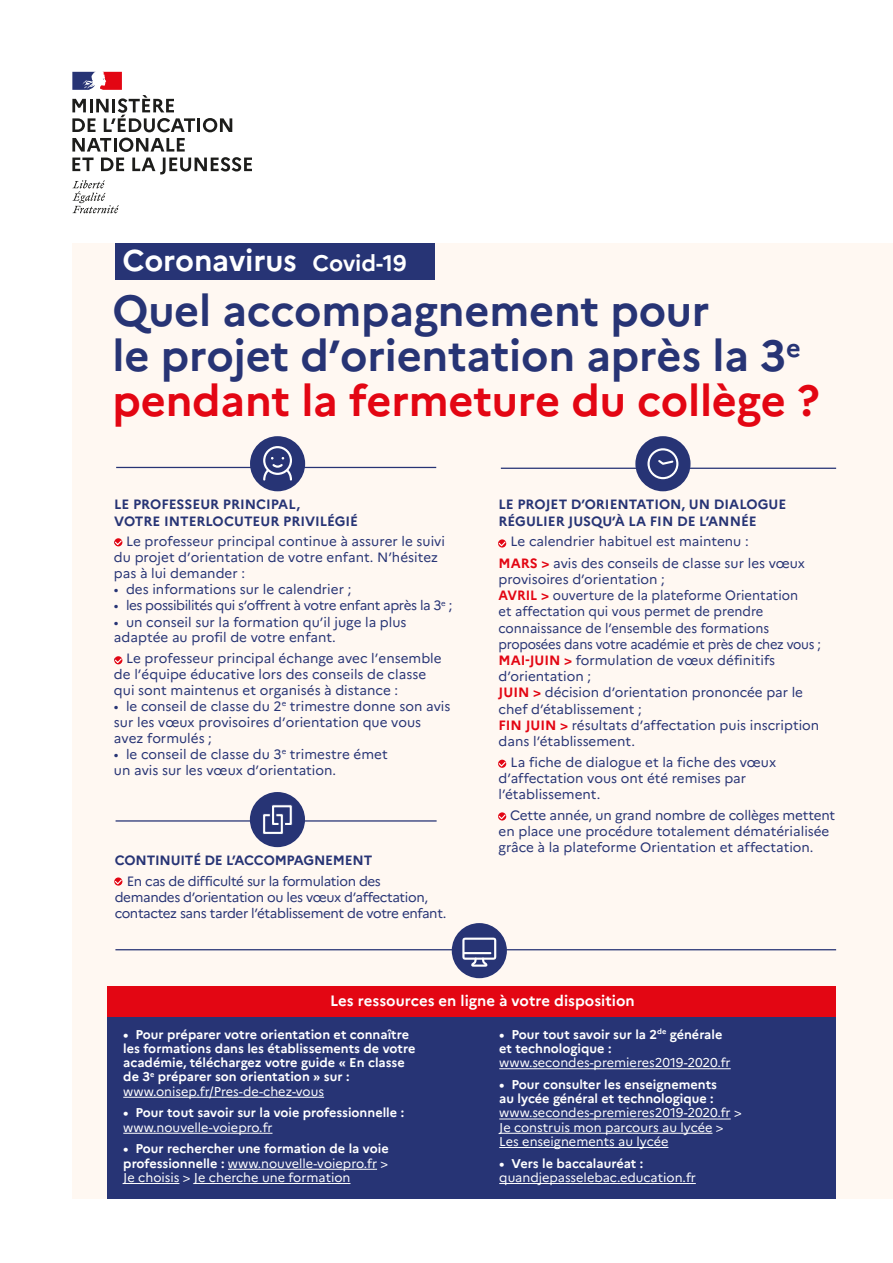
<style>
.page{position:relative;width:893px;height:1263px;background:#fff}
.page>*{position:absolute;margin:0;border:0;box-sizing:border-box;transform-origin:0 0}
.t1{font:700 43.5px/45px "Marianne";letter-spacing:-.005em;color:#273475}
.t2{font:700 30px "Marianne";letter-spacing:-.005em;color:#fff}
.t3{font:700 15px "Marianne";color:#fff}
.t4{font:13.5px/16.2px "Marianne";color:#273475}
.t5{font:700 13.5px/16.2px "Marianne";color:#273475}
.t6{font:13.5px/16.2px "Marianne";letter-spacing:-.025em;color:#273475}
.t7{font:13.5px "Marianne";letter-spacing:-.03em;color:#273475}
.t8{font:700 12.75px/14.2px "Marianne";color:#fff}
.t9{font:12.75px/14.2px "Marianne";color:#fff;text-align:justify}
.s1{font-size:22.5px}
.s2{color:#e30613}
.s3{font-weight:700;color:#e30613}
.s4{font-weight:400}
.s5{font-weight:700}
</style>
<div class="page">
<div style="left:72px;top:243px;width:821px;height:956px;background:#fff8f2"></div>
<svg style="left:72px;top:138px;width:180px;height:36px"></svg>
<svg style="left:72px;top:180px;width:47px;height:33px"></svg>
<svg style="left:72px;top:72px;width:160px;height:60px"></svg>
<hr style="left:501px;top:468px;width:335px;height:1px;background:#273475">
<div style="left:635px;top:436px;width:55px;height:55px;background:#273475;border-radius:50%"></div>
<div style="left:647px;top:448px;width:31px;height:31px;border:2px solid #fff;border-radius:50%"></div>
<svg style="left:658px;top:458px;width:17px;height:7px"></svg>
<div style="left:115px;top:243px;width:320px;height:36px;background:#273475"></div>
<hr style="left:116px;top:467px;width:320px;height:1px;background:#273475">
<svg style="left:114px;top:539px;width:9px;height:7px"></svg>
<svg style="left:498px;top:540px;width:9px;height:7px"></svg>
<svg style="left:498px;top:761px;width:9px;height:7px"></svg>
<svg style="left:498px;top:813px;width:9px;height:7px"></svg>
<hr style="left:116px;top:820px;width:321px;height:1px;background:#273475">
<div style="left:250px;top:792px;width:55px;height:55px;background:#273475;border-radius:50%"></div>
<svg style="left:263px;top:804px;width:30px;height:30px"></svg>
<svg style="left:114px;top:878px;width:9px;height:7px"></svg>
<svg style="left:114px;top:657px;width:9px;height:7px"></svg>
<div style="left:250px;top:436px;width:55px;height:55px;background:#273475;border-radius:50%"></div>
<svg style="left:264px;top:447px;width:27px;height:27px"></svg>
<div style="left:263px;top:446px;width:29px;height:29px;border:2px solid #fff;border-radius:50%"></div>
<svg style="left:263px;top:457px;width:29px;height:24px"></svg>
<div style="left:108px;top:986px;width:728px;height:213px;background:#273475"></div>
<div style="left:108px;top:986px;width:728px;height:30px;background:#e30613"></div>
<hr style="left:115px;top:949px;width:721px;height:1px;background:#273475">
<div style="left:452px;top:923px;width:55px;height:55px;background:#273475;border-radius:50%"></div>
<svg style="left:462px;top:937px;width:34px;height:30px"></svg>
<hr style="left:123px;top:1097px;width:201px;height:1px;background:#fff">
<hr style="left:123px;top:1133px;width:149px;height:1px;background:#fff">
<hr style="left:228px;top:1169px;width:149px;height:1px;background:#fff">
<hr style="left:123px;top:1183px;width:56px;height:1px;background:#fff">
<hr style="left:194px;top:1183px;width:156px;height:1px;background:#fff">
<hr style="left:499px;top:1068px;width:232px;height:1px;background:#fff">
<hr style="left:499px;top:1118px;width:232px;height:1px;background:#fff">
<hr style="left:499px;top:1133px;width:213px;height:1px;background:#fff">
<hr style="left:499px;top:1147px;width:169px;height:1px;background:#fff">
<hr style="left:499px;top:1183px;width:197px;height:1px;background:#fff">
<h2 class="t2" style="left:122px;top:242px;width:286px">Coronavirus <span class="s1">Covid-19</span></h2>
<h1 class="t1" style="left:113px;top:288px;width:709px">Quel accompagnement pour<br>le projet d’orientation après la 3<sup>e </sup><span class="s2">pendant la fermeture du collège ?</span></h1>
<p class="t5" style="left:114px;top:496px;width:245px">LE PROFESSEUR PRINCIPAL,<br>VOTRE INTERLOCUTEUR PRIVILÉGIÉ</p>
<p class="t4" style="left:114px;top:533px;width:333px">• Le professeur principal continue à assurer le suivi du projet d’orientation de votre enfant. N’hésitez pas à lui demander :</p>
<p class="t4" style="left:114px;top:581px;width:239px">• des informations sur le calendrier ;</p>
<p class="t7" style="left:114px;top:597px;width:340px">• les possibilités qui s’offrent à votre enfant après la 3<sup>e</sup> ;</p>
<p class="t4" style="left:114px;top:614px;width:294px;line-height:15.6px">• un conseil sur la formation qu’il juge la plus adaptée au profil de votre enfant.</p>
<p class="t4" style="left:114px;top:650px;width:329px">• Le professeur principal échange avec l’ensemble de l’équipe éducative lors des conseils de classe qui sont maintenus et organisés à distance :</p>
<p class="t4" style="left:114px;top:698px;width:338px">• le conseil de classe du 2<sup>e</sup> trimestre donne son avis sur les vœux provisoires d’orientation que vous avez formulés ;</p>
<p class="t4" style="left:114px;top:746px;width:275px">• le conseil de classe du 3<sup>e</sup> trimestre émet un avis sur les vœux d’orientation.</p>
<p class="t5" style="left:115px;top:852px;width:259px">CONTINUITÉ DE L’ACCOMPAGNEMENT</p>
<p class="t6" style="left:115px;top:873px;width:333px">• En cas de difficulté sur la formulation des demandes d’orientation ou les vœux d’affectation, contactez sans tarder l’établissement de votre enfant.</p>
<p class="t5" style="left:499px;top:496px;width:289px">LE PROJET D’ORIENTATION, UN DIALOGUE<br>RÉGULIER JUSQU’À LA FIN DE L’ANNÉE</p>
<p class="t4" style="left:499px;top:531px;width:308px;line-height:21.6px">• Le calendrier habituel est maintenu :<br><span class="s3">MARS &gt;</span> avis des conseils de classe sur les vœux</p>
<p class="t4" style="left:499px;top:571px;width:324px">provisoires d’orientation ;<br><span class="s3">AVRIL &gt;</span> ouverture de la plateforme Orientation<br>et affectation qui vous permet de prendre connaissance de l’ensemble des formations proposées dans votre académie et près de chez vous ; <span class="s3">MAI-JUIN &gt;</span> formulation de vœux définitifs d’orientation ;<br><span class="s3">JUIN &gt;</span> décision d’orientation prononcée par le chef d’établissement ;<br><span class="s3">FIN JUIN &gt;</span> résultats d’affectation puis inscription dans l’établissement.</p>
<p class="t4" style="left:499px;top:754px;width:279px">• La fiche de dialogue et la fiche des vœux d’affectation vous ont été remises par l’établissement.</p>
<p class="t4" style="left:499px;top:807px;width:338px">• Cette année, un grand nombre de collèges mettent en place une procédure totalement dématérialisée grâce à la plateforme Orientation et affectation.</p>
<p class="t3" style="left:330px;top:992px;width:306px">Les ressources en ligne à votre disposition</p>
<p class="t8" style="left:123px;top:1027px;width:294px">• Pour préparer votre orientation et connaître les formations dans les établissements de votre académie, téléchargez votre guide En classe de 3<sup>e</sup> préparer son orientation sur : <span class="s4">www.onisep.fr/Pres-de-chez-vous</span></p>
<p class="t8" style="left:123px;top:1106px;width:282px">• Pour tout savoir sur la voie professionnelle :</p>
<p class="t9" style="left:123px;top:1120px;width:151px">www.nouvelle-voiepro.fr</p>
<p class="t9" style="left:123px;top:1142px;width:267px"><span class="s5">• Pour rechercher une formation de la voie professionnelle :</span> www.nouvelle-voiepro.fr &gt; Je choisis &gt; Je cherche une formation</p>
<p class="t8" style="left:499px;top:1027px;width:225px">• Pour tout savoir sur la 2<sup>de</sup> générale et technologique :</p>
<p class="t9" style="left:499px;top:1055px;width:233px">www.secondes-premieres2019-2020.fr</p>
<p class="t8" style="left:499px;top:1077px;width:219px">• Pour consulter les enseignements au lycée général et technologique :</p>
<p class="t9" style="left:499px;top:1106px;width:244px;text-align:left">www.secondes-premieres2019-2020.fr &gt;<br>Je construis mon parcours au lycée &gt;<br>Les enseignements au lycée</p>
<p class="t8" style="left:499px;top:1156px;width:145px">• Vers le baccalauréat :</p>
<p class="t9" style="left:499px;top:1170px;width:198px">quandjepasselebac.education.fr</p>
</div>
